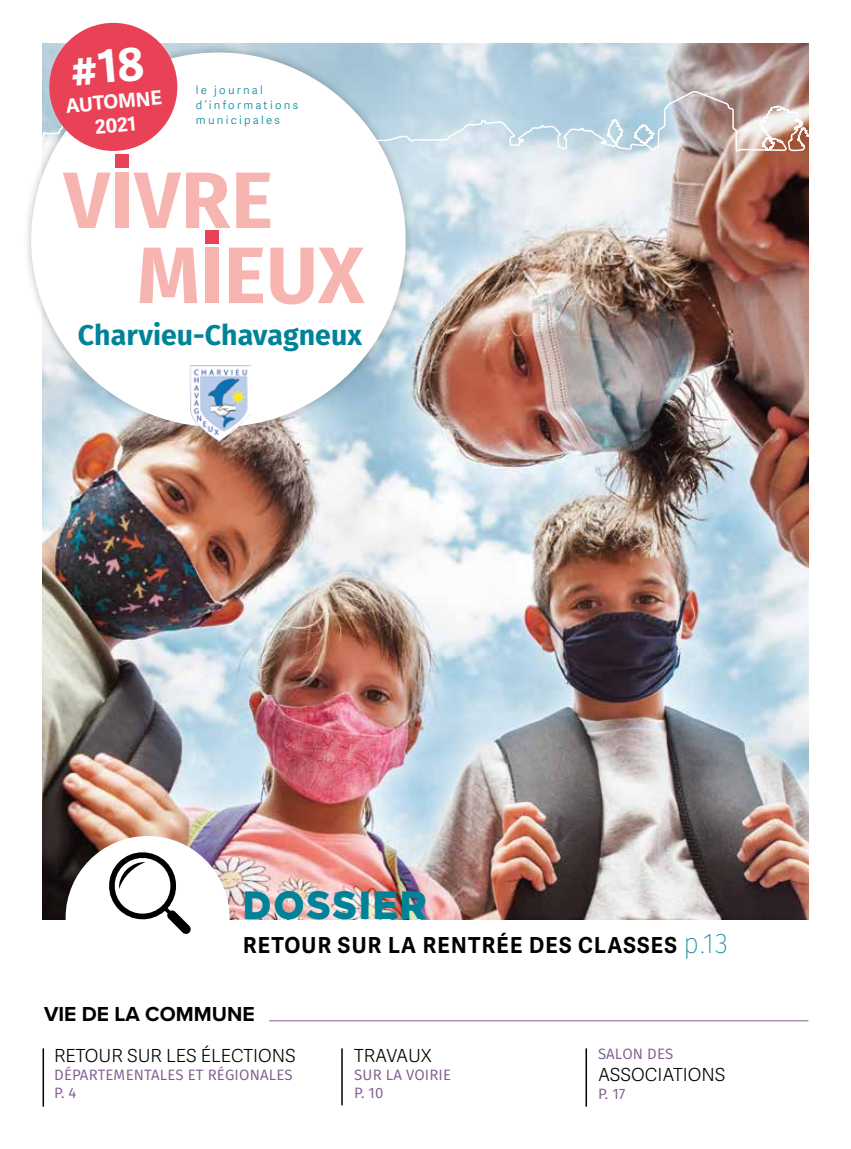
<style>
.page{position:relative;width:851px;height:1149px;background:#fff}
.page>*{position:absolute;margin:0;border:0;box-sizing:border-box;transform-origin:0 0}
.t1{font:700 79.95px/75px "Fira Sans";letter-spacing:.005em;color:#f6b5b0}
.t2{font:900 39.3px "Gotham";letter-spacing:.05em;color:#008399;scale:.95 1}
.t3{font:700 28.5px "Fira Sans";color:#008399}
.t4{font:700 22.05px "Adelle Sans";letter-spacing:.06em;color:#000;scale:.95 1}
.t5{font:700 21px "Proxima Nova";color:#000}
.t6{font:700 19.35px/23.2px "Adelle Sans";color:#fff;text-align:center}
.t7{font:300 18px "Adelle Sans";color:#000}
.t8{font:15px/18px "Fira Sans";letter-spacing:.01em;color:#805c8f}
.t9{font:300 11.25px/15px "Adelle Sans";letter-spacing:.2em;color:#008399}
.s1{font-family:"Fira Sans";font-weight:200;font-size:28.35px;color:#008399}
</style>
<div class="page">
<img style="left:43px;top:44px;width:765px;height:874px">
<div style="left:23px;top:44px;width:391px;height:391px;background:#000;opacity:.25"></div>
<div style="left:31px;top:52px;width:374px;height:375px;background:#fff;border-radius:50%"></div>
<svg style="left:23px;top:71px;width:786px;height:204px"></svg>
<div style="left:49px;top:23px;width:128px;height:128px;background:#e94256;border-radius:50%"></div>
<div style="left:116px;top:155px;width:13px;height:13px;background:#e94256"></div>
<div style="left:66px;top:835px;width:163px;height:164px;background:#fff;border-radius:50%"></div>
<svg style="left:109px;top:848px;width:82px;height:86px"></svg>
<hr style="left:43px;top:1048px;width:1px;height:57px;background:#000">
<hr style="left:341px;top:1048px;width:2px;height:56px;background:#000">
<hr style="left:585px;top:1048px;width:2px;height:57px;background:#000">
<svg style="left:250px;top:365px;width:1px;height:76px"></svg>
<img style="left:187px;top:365px;width:63px;height:79px">
<hr style="left:269px;top:1020px;width:539px;height:1px;background:#805c8f">
<div style="left:205px;top:230px;width:13px;height:13px;background:#e94256"></div>
<p class="t6" style="left:65px;top:95px;width:98px;rotate:-5deg">AUTOMNE<br>2021</p>
<p class="t9" style="left:196px;top:82px;width:104px">le journal d’informations municipales</p>
<h1 class="t1" style="left:137px;top:157px;width:229px;text-indent:-73px">VIVRE<br>MIEUX</h1>
<h3 class="t3" style="left:78px;top:311px;width:285px">Charvieu-Chavagneux</h3>
<h2 class="t2" style="left:243px;top:878px;width:195px">DOSSIER</h2>
<h3 class="t4" style="left:243px;top:932px;width:512px">RETOUR SUR LA RENTRÉE DES CLASSES <span class="s1">p.13</span></h3>
<h3 class="t5" style="left:44px;top:997px;width:212px">VIE DE LA COMMUNE</h3>
<p class="t7" style="left:54px;top:1041px;width:243px">RETOUR SUR LES ÉLECTIONS</p>
<p class="t8" style="left:54px;top:1064px;width:240px">DÉPARTEMENTALES ET RÉGIONALES<br>P. 4</p>
<p class="t7" style="left:354px;top:1041px;width:79px">TRAVAUX</p>
<p class="t8" style="left:354px;top:1064px;width:98px">SUR LA VOIRIE<br>P. 10</p>
<p class="t8" style="left:598px;top:1044px;width:77px">SALON DES</p>
<p class="t7" style="left:598px;top:1061px;width:129px">ASSOCIATIONS</p>
<p class="t8" style="left:598px;top:1083px;width:29px">P. 17</p>
</div>
